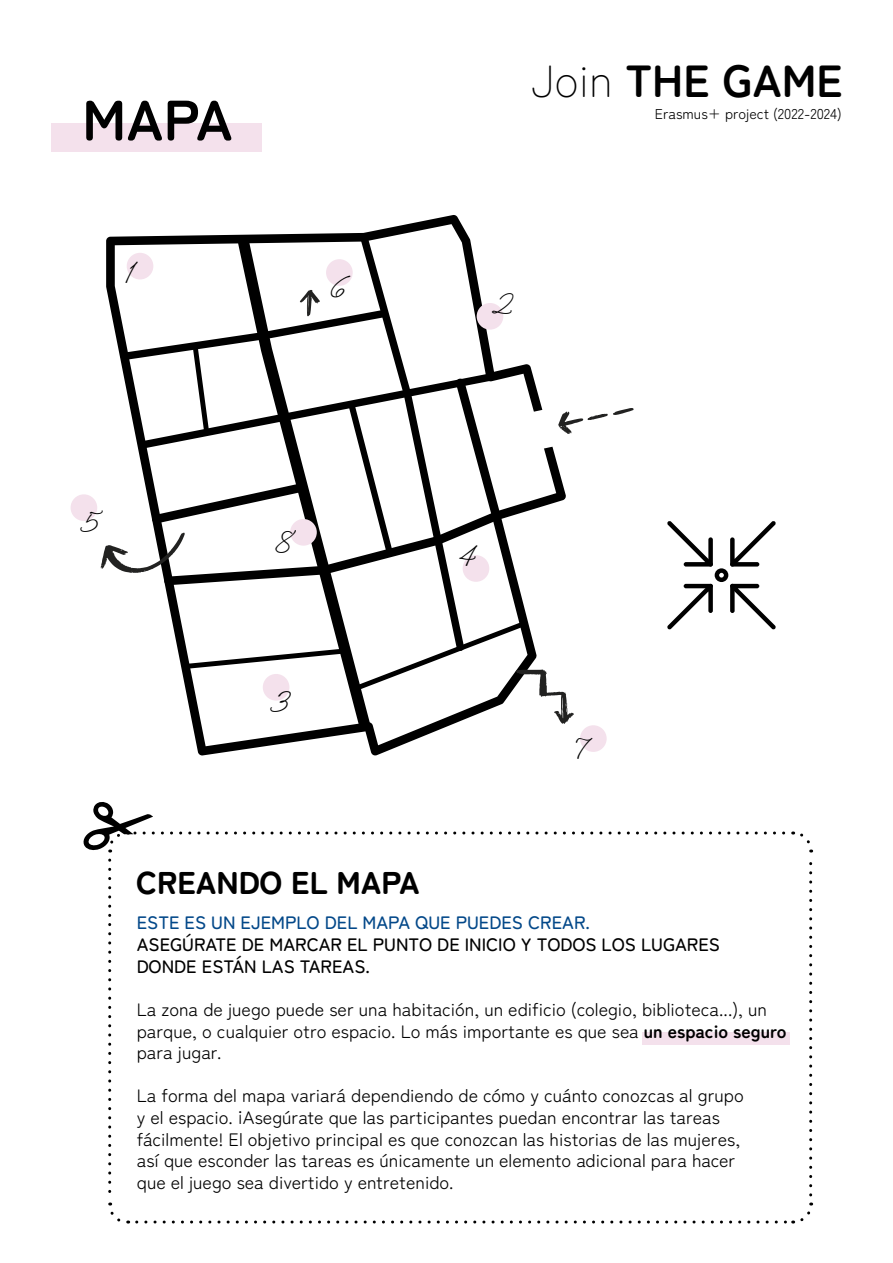
<style>
.page{position:relative;width:893px;height:1263px;background:#fff}
.page>*{position:absolute;margin:0;border:0;box-sizing:border-box;transform-origin:0 0}
.t1{font:700 57px "Zen Maru Gothic";color:#000}
.t2{font:700 45px "Zen Maru Gothic";color:#000}
.t3{font:900 31.5px "Zen Maru Gothic";color:#000}
.t4{font:30px "Oooh Baby";color:#000}
.t5{font:18px/21.6px "Zen Maru Gothic";color:#000}
.t6{font:500 18px/21.6px "Zen Maru Gothic";color:#000}
.t7{font:500 18px "Zen Maru Gothic";color:#034889}
.t8{font:14.25px "Zen Maru Gothic";color:#000}
.s1{font-weight:300}
.s2{font-weight:700}
</style>
<div class="page">
<div style="left:642px;top:1032px;width:148px;height:12px;background:#f4e1ec"></div>
<svg style="left:192px;top:215px;width:275px;height:541px"></svg>
<div style="left:580px;top:725px;width:27px;height:27px;background:#f4e1ec;border-radius:50%"></div>
<div style="left:51px;top:123px;width:210px;height:29px;background:#f4e1ec"></div>
<svg style="left:108px;top:860px;width:21px;height:364px"></svg>
<svg style="left:137px;top:1202px;width:677px;height:22px"></svg>
<svg style="left:793px;top:831px;width:19px;height:364px"></svg>
<svg style="left:83px;top:802px;width:701px;height:50px"></svg>
<svg style="left:667px;top:521px;width:109px;height:108px"></svg>
<div style="left:71px;top:494px;width:26px;height:27px;background:#f4e1ec;border-radius:50%"></div>
<svg style="left:101px;top:233px;width:533px;height:491px"></svg>
<h1 class="t1" style="left:82px;top:84px;width:152px">MAPA</h1>
<h3 class="t4" style="left:125px;top:252px;width:10px">1</h3>
<h3 class="t4" style="left:330px;top:266px;width:17px">6</h3>
<h2 class="t2" style="left:531px;top:52px;width:313px"><span class="s1">Join</span> THE GAME</h2>
<p class="t8" style="left:655px;top:105px;width:189px">Erasmus+ project (2022-2024)</p>
<h3 class="t4" style="left:494px;top:283px;width:22px">2</h3>
<h3 class="t4" style="left:81px;top:500px;width:20px">5</h3>
<h3 class="t4" style="left:275px;top:522px;width:18px">8</h3>
<h3 class="t4" style="left:271px;top:681px;width:19px">3</h3>
<h3 class="t4" style="left:458px;top:534px;width:18px">4</h3>
<h3 class="t3" style="left:136px;top:862px;width:42px">CREAN</h3>
<h3 class="t3" style="left:239px;top:862px;width:119px">DO EL MAPA</h3>
<h3 class="t4" style="left:571px;top:728px;width:18px">7</h3>
<p class="t7" style="left:137px;top:912px;width:455px">ESTE ES UN EJEMPLO DEL MAPA QUE PUEDES CREAR.</p>
<p class="t6" style="left:137px;top:933px;width:585px">ASEGÚRATE DE MARCAR EL PUNTO DE INICIO Y TODOS LOS LUGARES<br>DONDE ESTÁN LAS TAREAS.</p>
<p class="t5" style="left:137px;top:998px;width:651px">La zona de juego puede ser una habitación, un edificio (colegio, biblioteca...), un parque, o cualquier otro espacio. Lo más importante es que sea <span class="s2">un espacio seguro </span>para jugar.</p>
<p class="t5" style="left:137px;top:1085px;width:608px">La forma del mapa variará dependiendo de cómo y cuánto conozcas al grupo y el espacio. ¡Asegúrate que las participantes puedan encontrar las tareas fácilmente! El objetivo principal es que conozcan las historias de las mujeres, así que esconder las tareas es únicamente un elemento adicional para hacer que el juego sea divertido y entretenido.</p>
</div>
